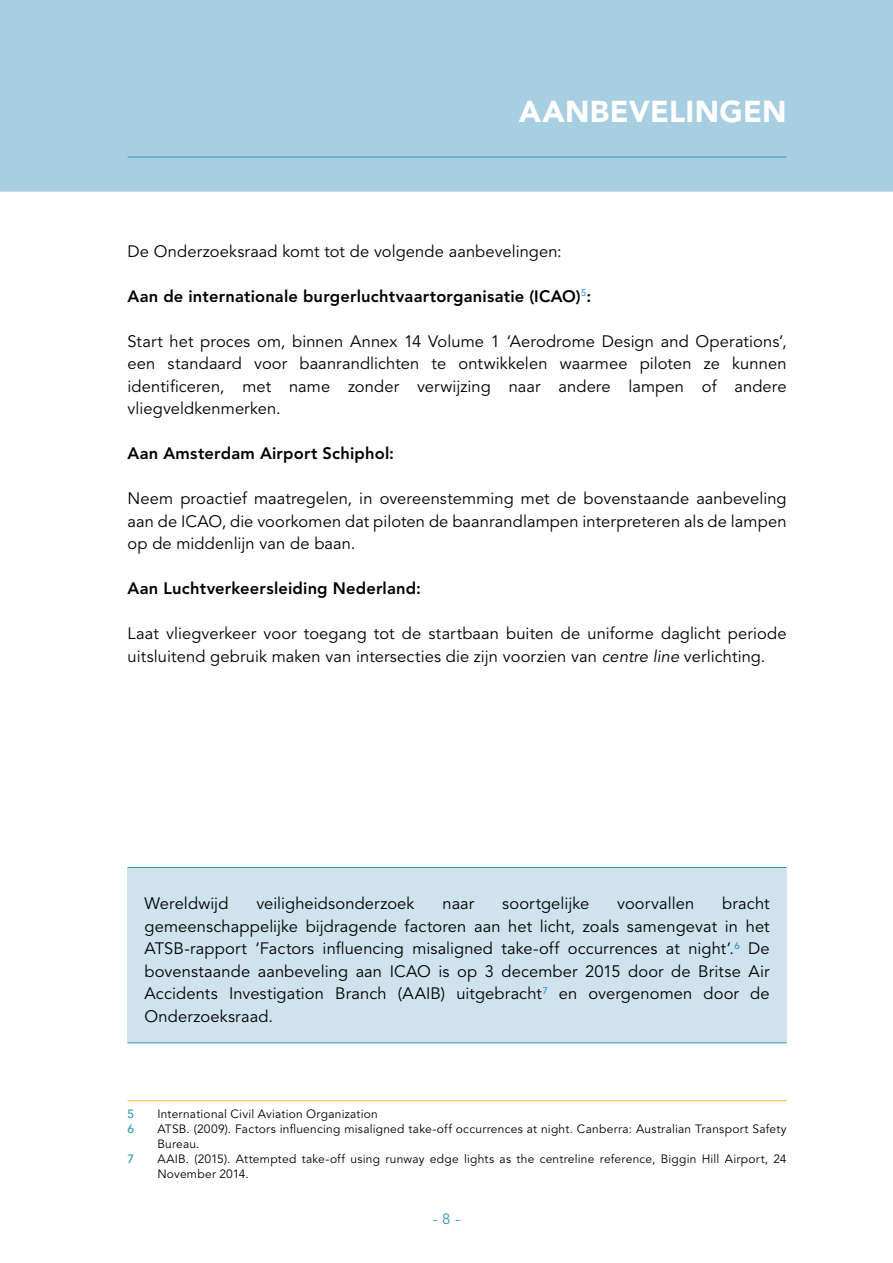
<style>
.page{position:relative;width:893px;height:1263px;background:#fff}
.page>*{position:absolute;margin:0;border:0;box-sizing:border-box;transform-origin:0 0}
.t1{font:900 30px "Avenir LT Std";letter-spacing:.01em;color:#fff}
.t2{font:16.5px/22.5px "Avenir LT Std";letter-spacing:.005em;color:#000;text-align:justify}
.t3{font:800 16.5px "Avenir LT Std";letter-spacing:.01em;color:#000}
.t4{font:15px "Avenir LT Std";color:#3397b9}
.t5{font:12px/15px "Avenir LT Std";letter-spacing:.02em;color:#000}
.t6{font:500 12px "Avenir LT Std";color:#3397b9}
.s1{font-style:italic}
</style>
<div class="page">
<div style="left:0;top:0;width:893px;height:192px;background:#a8cee1"></div>
<hr style="left:128px;top:157px;width:659px;height:1px;background:#3397b9">
<div style="left:128px;top:867px;width:659px;height:176px;background:#cfe3ee"></div>
<hr style="left:128px;top:867px;width:659px;height:1px;background:#3397b9">
<hr style="left:128px;top:1042px;width:659px;height:1px;background:#3397b9">
<hr style="left:128px;top:1100px;width:659px;height:1px;background:#fbaf34">
<h1 class="t1" style="left:519px;top:93px;width:269px">AANBEVELINGEN</h1>
<p class="t2" style="left:128px;top:240px;width:436px">De Onderzoeksraad komt tot de volgende aanbevelingen:</p>
<p class="t3" style="left:128px;top:286px;width:465px">Aan de internationale burgerluchtvaartorganisatie (ICAO)<sup>5</sup>:</p>
<p class="t2" style="left:128px;top:330px;width:661px">Start het proces om, binnen Annex 14 Volume 1 ‘Aerodrome Design and Operations’, een standaard voor baanrandlichten te ontwikkelen waarmee piloten ze kunnen identificeren, met name zonder verwijzing naar andere lampen of andere vliegveldkenmerken.</p>
<p class="t3" style="left:128px;top:444px;width:268px">Aan Amsterdam Airport Schiphol:</p>
<p class="t2" style="left:128px;top:488px;width:661px">Neem proactief maatregelen, in overeenstemming met de bovenstaande aanbeveling aan de ICAO, die voorkomen dat piloten de baanrandlampen interpreteren als de lampen op de middenlijn van de baan.</p>
<p class="t3" style="left:128px;top:579px;width:295px">Aan Luchtverkeersleiding Nederland:</p>
<p class="t2" style="left:128px;top:623px;width:661px">Laat vliegverkeer voor toegang tot de startbaan buiten de uniforme daglicht periode uitsluitend gebruik maken van intersecties die zijn voorzien van <span class="s1">centre line</span> verlichting.</p>
<p class="t2" style="left:145px;top:893px;width:627px;text-indent:578px">bracht gemeenschappelijke bijdragende factoren aan het licht, zoals samengevat in het ATSB-rapport ‘Factors influencing misaligned take-off occurrences at night’.<sup>6</sup> De bovenstaande aanbeveling aan ICAO is op 3 december 2015 door de Britse Air Accidents Investigation Branch (AAIB) uitgebracht<sup>7</sup> en overgenomen door de Onderzoeksraad.</p>
<p class="t2" style="left:145px;top:893px;width:85px">Wereldwijd</p>
<p class="t2" style="left:256px;top:893px;width:160px">veiligheidsonderzoek</p>
<p class="t2" style="left:442px;top:893px;width:33px">naar</p>
<p class="t2" style="left:502px;top:893px;width:89px">soortgelijke</p>
<p class="t2" style="left:617px;top:893px;width:79px">voorvallen</p>
<p class="t6" style="left:128px;top:1107px;width:8px">5</p>
<p class="t5" style="left:157px;top:1107px;width:222px">International Civil Aviation Organization</p>
<p class="t6" style="left:128px;top:1122px;width:8px">6</p>
<p class="t5" style="left:157px;top:1122px;width:631px">ATSB. (2009). Factors influencing misaligned take-off occurrences at night. Canberra: Australian Transport Safety<br>Bureau.</p>
<p class="t6" style="left:128px;top:1152px;width:8px">7</p>
<p class="t5" style="left:157px;top:1152px;width:631px">AAIB. (2015). Attempted take-off using runway edge lights as the centreline reference, Biggin Hill Airport, 24<br>November 2014.</p>
<p class="t4" style="left:433px;top:1210px;width:29px">- 8 -</p>
</div>
